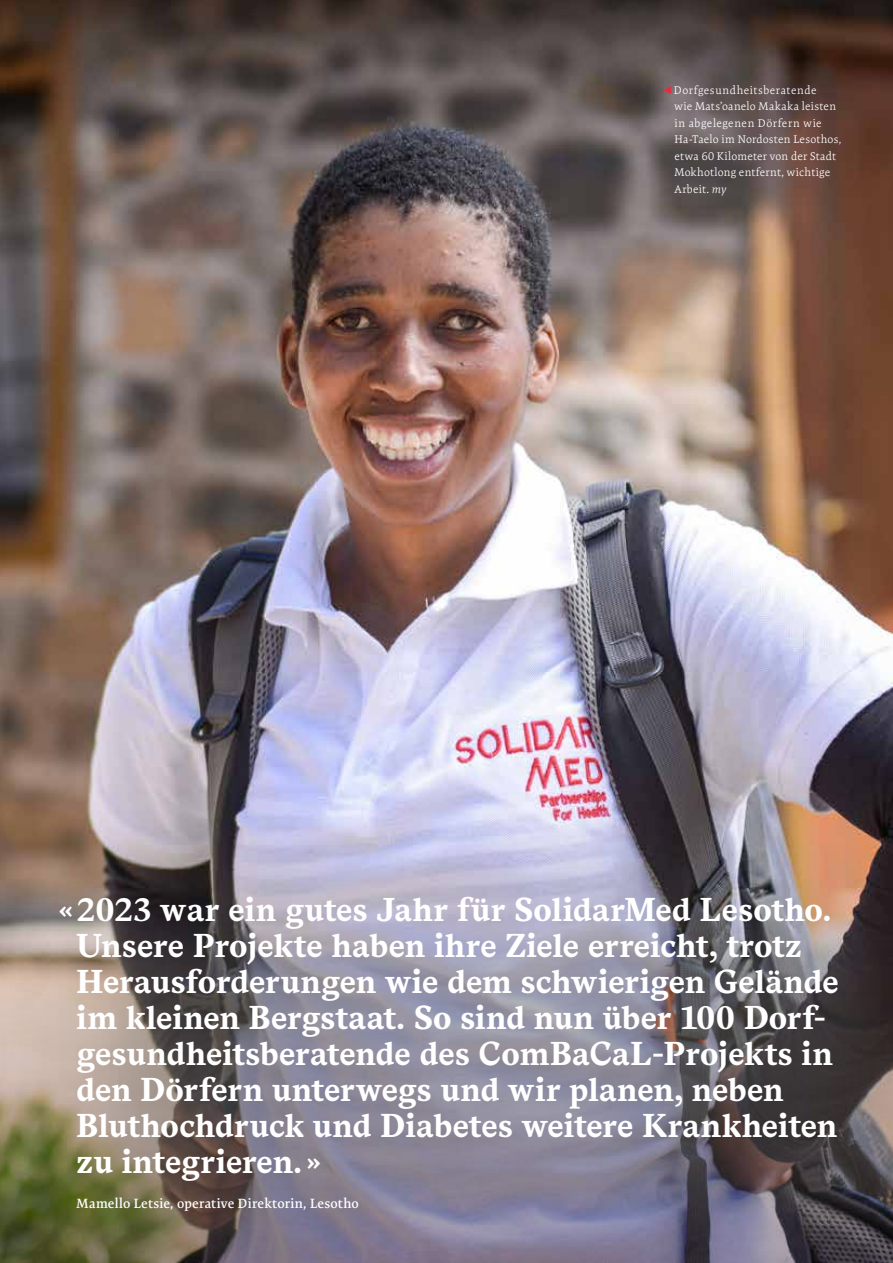
<style>
.page{position:relative;width:893px;height:1263px;background:#fff}
.page>*{position:absolute;margin:0;border:0;box-sizing:border-box;transform-origin:0 0}
.t1{font:700 33px/36px "Messina Serif";color:#fff}
.t2{font:600 13.5px "Expo Serif Pro";letter-spacing:.015em;color:#fff}
.t3{font:300 11.25px/16.5px "Expo Serif Pro";letter-spacing:.03em;color:#fff}
.s1{font-family:"Andale Mono";font-weight:400;font-size:13.5px;color:#e52c45}
.s2{font-weight:400;font-style:italic;color:#ebe9e9}
</style>
<div class="page">
<img style="left:0;top:0;width:893px;height:792px">
<div style="left:0;top:792px;width:893px;height:471px;background:#6c6c66;opacity:.75"></div>
<p class="t3" style="left:674px;top:82px;width:168px;text-indent:-11px"><span class="s1">◄</span> Dorfgesundheitsberatende<br>wie Mats’oanelo Makaka leisten in abgelegenen Dörfern wie<br>Ha-Taelo im Nordosten Lesothos, etwa 60 Kilometer von der Stadt<br>Mokhotlong entfernt, wichtige<br>Arbeit. <span class="s2">my</span></p>
<p class="t1" style="left:77px;top:891px;width:764px;text-indent:-17px">«2023 war ein gutes Jahr für SolidarMed Lesotho.<br>Unsere Projekte haben ihre Ziele erreicht, trotz Herausforderungen wie dem schwierigen Gelände im kleinen Bergstaat. So sind nun über 100 Dorf&shy;gesundheitsberatende des ComBaCaL-Projekts in den Dörfern unterwegs und wir planen, neben Bluthochdruck und Diabetes weitere Krankheiten zu integrieren. »</p>
<p class="t2" style="left:77px;top:1195px;width:284px">Mamello Letsie, operative Direktorin, Lesotho</p>
</div>
